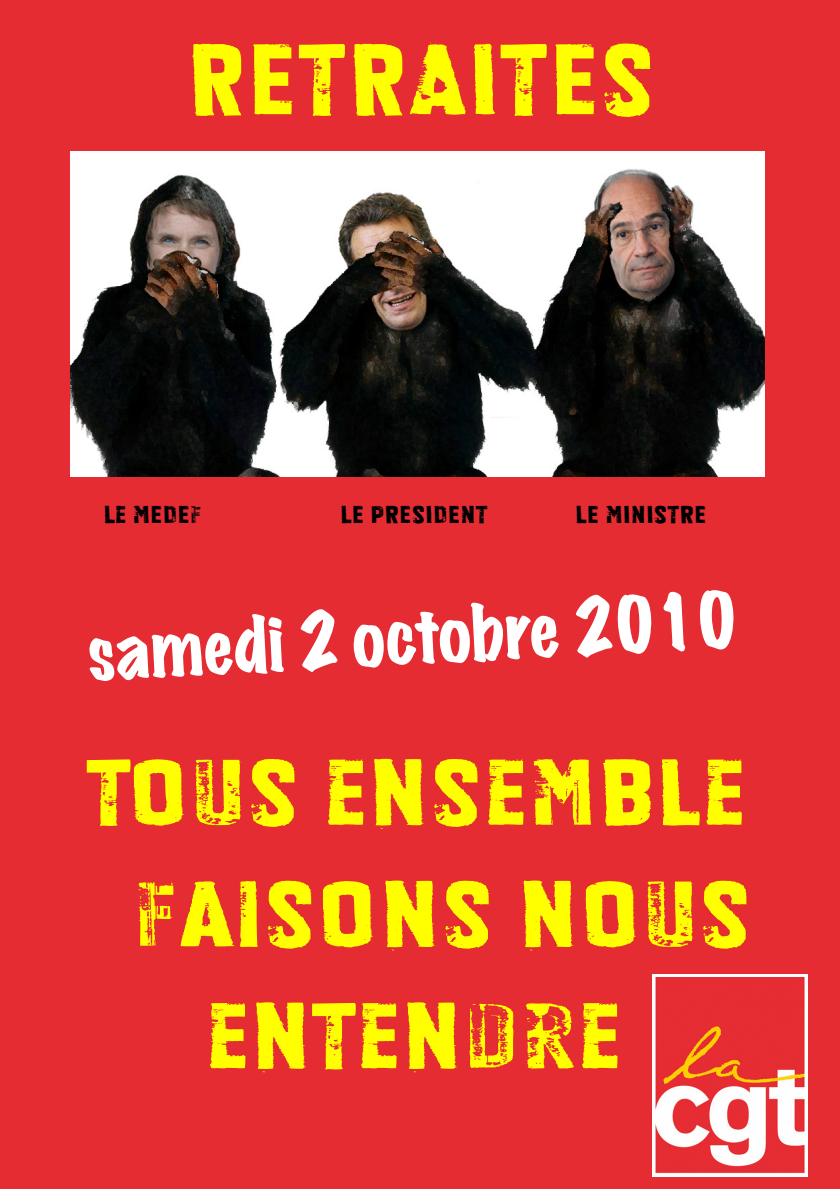
<style>
.page{position:relative;width:840px;height:1189px;background:#e52c33}
.page>*{position:absolute;margin:0;border:0;box-sizing:border-box;transform-origin:0 0}
.t1{font:800 109.6px "Roadkill";color:#ff0}
.t2{font:800 101.4px/121.7px "Roadkill";color:#ff0;text-align:center}
.t3{font:expanded 69px "Marker Felt";color:#fff;scale:.96 1}
.t4{font:800 26.7px "Roadkill";color:#000}
</style>
<div class="page">
<img style="left:70px;top:152px;width:695px;height:324px">
<div style="left:652px;top:974px;width:156px;height:202px;background:#fff"></div>
<img style="left:655px;top:977px;width:150px;height:196px">
<p class="t1" style="left:186px;top:8px;width:471px">RETRAITES</p>
<p class="t4" style="left:104px;top:497px;width:100px">LE MEDEF</p>
<p class="t4" style="left:340px;top:497px;width:149px">LE PRESIDENT</p>
<p class="t4" style="left:575px;top:497px;width:133px">LE MINISTRE</p>
<p class="t3" style="left:85px;top:602px;width:680px;rotate:-3deg">samedi 2 octobre 2010</p>
<p class="t2" style="left:86px;top:728px;width:667px">TOUS ENSEMBLE<br>FAISONS NOUS<br>ENTENDRE</p>
</div>
